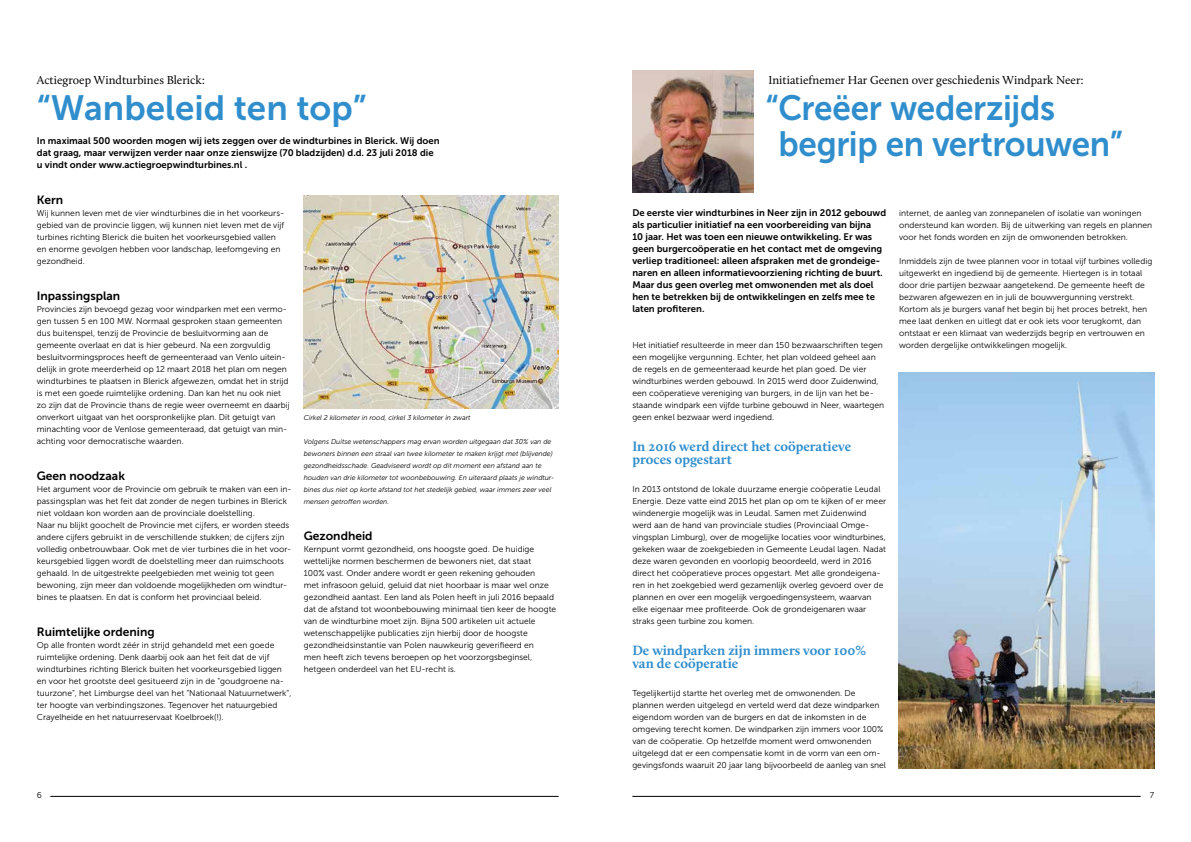
<style>
.page{position:relative;width:1191px;height:842px;background:#fff}
.page>*{position:absolute;margin:0;border:0;box-sizing:border-box;transform-origin:0 0}
.t1{font:35px/36px "Museo Sans 700";letter-spacing:-.005em;color:#308ecd;scale:.95 1}
.t2{font:35px "Museo Sans 700";letter-spacing:-.005em;color:#308ecd}
.t3{font:700 14px/13px "Calluna";color:#308ecd}
.t4{font:12px "Calluna";color:#000}
.t5{font:12px "Museo Sans 700";color:#000}
.t6{font:9.5px/12px "Museo Sans 700";color:#000}
.t7{font:8.5px/12px "Museo Sans 300";color:#000}
.t8{font:italic 7px/12px "Museo Sans 300";color:#000}
</style>
<div class="page">
<hr style="left:50px;top:796px;width:508px;height:1px;background:#000">
<hr style="left:632px;top:796px;width:508px;height:1px;background:#000">
<img style="left:303px;top:196px;width:255px;height:212px">
<img style="left:632px;top:71px;width:121px;height:121px">
<img style="left:899px;top:372px;width:255px;height:396px">
<h3 class="t4" style="left:37px;top:73px;width:170px">Actiegroep Windturbines Blerick:</h3>
<h1 class="t2" style="left:37px;top:88px;width:331px">“Wanbeleid ten top”</h1>
<p class="t6" style="left:37px;top:135px;width:404px">In maximaal 500 woorden mogen wij iets zeggen over de windturbines in Blerick. Wij doen dat graag, maar verwijzen verder naar onze zienswijze (70 bladzijden) d.d. 23 juli 2018 die u vindt onder www.actiegroepwindturbines.nl .</p>
<h3 class="t5" style="left:37px;top:193px;width:28px">Kern</h3>
<p class="t7" style="left:37px;top:207px;width:249px">Wij kunnen leven met de vier windturbines die in het voorkeurs&shy;gebied van de provincie liggen, wij kunnen niet leven met de vijf turbines richting Blerick die buiten het voorkeursgebied vallen en enorme gevolgen hebben voor landschap, leefomgeving en gezondheid.</p>
<h3 class="t5" style="left:37px;top:289px;width:85px">Inpassingsplan</h3>
<p class="t7" style="left:37px;top:303px;width:254px">Provincies zijn bevoegd gezag voor windparken met een vermo&shy;gen tussen 5 en 100 MW. Normaal gesproken staan gemeenten dus buitenspel, tenzij de Provincie de besluitvorming aan de gemeente overlaat en dat is hier gebeurd. Na een zorgvuldig besluitvormingsproces heeft de gemeenteraad van Venlo uitein&shy;delijk in grote meerderheid op 12 maart 2018 het plan om negen windturbines te plaatsen in Blerick afgewezen, omdat het in strijd is met een goede ruimtelijke ordening. Dan kan het nu ook niet zo zijn dat de Provincie thans de regie weer overneemt en daarbij onverkort uitgaat van het oorspronkelijke plan. Dit getuigt van minachting voor de Venlose gemeenteraad, dat getuigt van min&shy;achting voor democratische waarden.</p>
<h3 class="t5" style="left:37px;top:469px;width:90px">Geen noodzaak</h3>
<p class="t7" style="left:37px;top:483px;width:256px">Het argument voor de Provincie om gebruik te maken van een in&shy;passingsplan was het feit dat zonder de negen turbines in Blerick niet voldaan kon worden aan de provinciale doelstelling.<br>Naar nu blijkt goochelt de Provincie met cijfers, er worden steeds andere cijfers gebruikt in de verschillende stukken; de cijfers zijn volledig onbetrouwbaar. Ook met de vier turbines die in het voor&shy;keursgebied liggen wordt de doelstelling meer dan ruimschoots gehaald. In de uitgestrekte peelgebieden met weinig tot geen bewoning, zijn meer dan voldoende mogelijkheden om windtur&shy;bines te plaatsen. En dat is conform het provinciaal beleid.</p>
<h3 class="t5" style="left:37px;top:625px;width:119px">Ruimtelijke ordening</h3>
<p class="t7" style="left:37px;top:639px;width:256px">Op alle fronten wordt zéér in strijd gehandeld met een goede ruimtelijke ordening. Denk daarbij ook aan het feit dat de vijf windturbines richting Blerick buiten het voorkeursgebied liggen en voor het grootste deel gesitueerd zijn in de “goudgroene na&shy;tuurzone”, het Limburgse deel van het “Nationaal Natuurnetwerk”, ter hoogte van verbindingszones. Tegenover het natuurgebied Crayelheide en het natuurreservaat Koelbroek(!).</p>
<p class="t8" style="left:304px;top:412px;width:168px">Cirkel 2 kilometer in rood, cirkel 3 kilometer in zwart</p>
<p class="t8" style="left:304px;top:436px;width:252px">Volgens Duitse wetenschappers mag ervan worden uitgegaan dat 30% van de bewoners binnen een straal van twee kilometer te maken krijgt met (blijvende) gezondheidsschade. Geadviseerd wordt op dit moment een afstand aan te houden van drie kilometer tot woonbebouwing. En uiteraard plaats je windtur&shy;bines dus niet op korte afstand tot het stedelijk gebied, waar immers zeer veel mensen getroffen worden.</p>
<h3 class="t5" style="left:304px;top:529px;width:70px">Gezondheid</h3>
<p class="t7" style="left:304px;top:543px;width:254px">Kernpunt vormt gezondheid, ons hoogste goed. De huidige wettelijke normen beschermen de bewoners niet, dat staat<br>100% vast. Onder andere wordt er geen rekening gehouden<br>met infrasoon geluid, geluid dat niet hoorbaar is maar wel onze gezondheid aantast. Een land als Polen heeft in juli 2016 bepaald dat de afstand tot woonbebouwing minimaal tien keer de hoogte van de windturbine moet zijn. Bijna 500 artikelen uit actuele wetenschappelijke publicaties zijn hierbij door de hoogste gezondheidsinstantie van Polen nauwkeurig geverifieerd en<br>men heeft zich tevens beroepen op het voorzorgsbeginsel, hetgeen onderdeel van het EU-recht is.</p>
<h3 class="t4" style="left:768px;top:73px;width:317px">Initiatiefnemer Har Geenen over geschiedenis Windpark Neer:</h3>
<h1 class="t1" style="left:778px;top:90px;width:364px;text-indent:-13px">“Creëer wederzijds begrip en vertrouwen”</h1>
<p class="t6" style="left:632px;top:207px;width:255px">De eerste vier windturbines in Neer zijn in 2012 gebouwd als particulier initiatief na een voorbereiding van bijna<br>10 jaar. Het was toen een nieuwe ontwikkeling. Er was geen burgercoöperatie en het contact met de omgeving verliep traditioneel: alleen afspraken met de grondeige&shy;naren en alleen informatievoorziening richting de buurt.<br>Maar dus geen overleg met omwonenden met als doel hen te betrekken bij de ontwikkelingen en zelfs mee te laten profiteren.</p>
<p class="t7" style="left:632px;top:339px;width:253px">Het initiatief resulteerde in meer dan 150 bezwaarschriften tegen een mogelijke vergunning. Echter, het plan voldeed geheel aan de regels en de gemeenteraad keurde het plan goed. De vier windturbines werden gebouwd. In 2015 werd door Zuidenwind, een coöperatieve vereniging van burgers, in de lijn van het be&shy;staande windpark een vijfde turbine gebouwd in Neer, waartegen geen enkel bezwaar werd ingediend.</p>
<h2 class="t3" style="left:632px;top:439px;width:220px">In 2016 werd direct het coöperatieve proces opgestart</h2>
<p class="t7" style="left:632px;top:483px;width:255px">In 2013 ontstond de lokale duurzame energie coöperatie Leudal Energie. Deze vatte eind 2015 het plan op om te kijken of er meer windenergie mogelijk was in Leudal. Samen met Zuidenwind werd aan de hand van provinciale studies (Provinciaal Omge&shy;vingsplan Limburg), over de mogelijke locaties voor windturbines, gekeken waar de zoekgebieden in Gemeente Leudal lagen. Nadat deze waren gevonden en voorlopig beoordeeld, werd in 2016 direct het coöperatieve proces opgestart. Met alle grondeigena&shy;ren in het zoekgebied werd gezamenlijk overleg gevoerd over de plannen en over een mogelijk vergoedingensysteem, waarvan elke eigenaar mee profiteerde. Ook de grondeigenaren waar straks geen turbine zou komen.</p>
<h2 class="t3" style="left:632px;top:643px;width:235px">De windparken zijn immers voor 100% van de coöperatie</h2>
<p class="t7" style="left:632px;top:687px;width:255px">Tegelijkertijd startte het overleg met de omwonenden. De plannen werden uitgelegd en verteld werd dat deze windparken eigendom worden van de burgers en dat de inkomsten in de omgeving terecht komen. De windparken zijn immers voor 100% van de coöperatie. Op hetzelfde moment werd omwonenden uitgelegd dat er een compensatie komt in de vorm van een om&shy;gevingsfonds waaruit 20 jaar lang bijvoorbeeld de aanleg van snel</p>
<p class="t7" style="left:899px;top:207px;width:255px">internet, de aanleg van zonnepanelen of isolatie van woningen ondersteund kan worden. Bij de uitwerking van regels en plannen voor het fonds worden en zijn de omwonenden betrokken.</p>
<p class="t7" style="left:899px;top:255px;width:255px">Inmiddels zijn de twee plannen voor in totaal vijf turbines volledig uitgewerkt en ingediend bij de gemeente. Hiertegen is in totaal door drie partijen bezwaar aangetekend. De gemeente heeft de bezwaren afgewezen en in juli de bouwvergunning verstrekt.<br>Kortom als je burgers vanaf het begin bij het proces betrekt, hen mee laat denken en uitlegt dat er ook iets voor terugkomt, dan ontstaat er een klimaat van wederzijds begrip en vertrouwen en worden dergelijke ontwikkelingen mogelijk.</p>
<p class="t7" style="left:37px;top:790px;width:7px">6</p>
<p class="t7" style="left:1149px;top:790px;width:6px">7</p>
</div>
